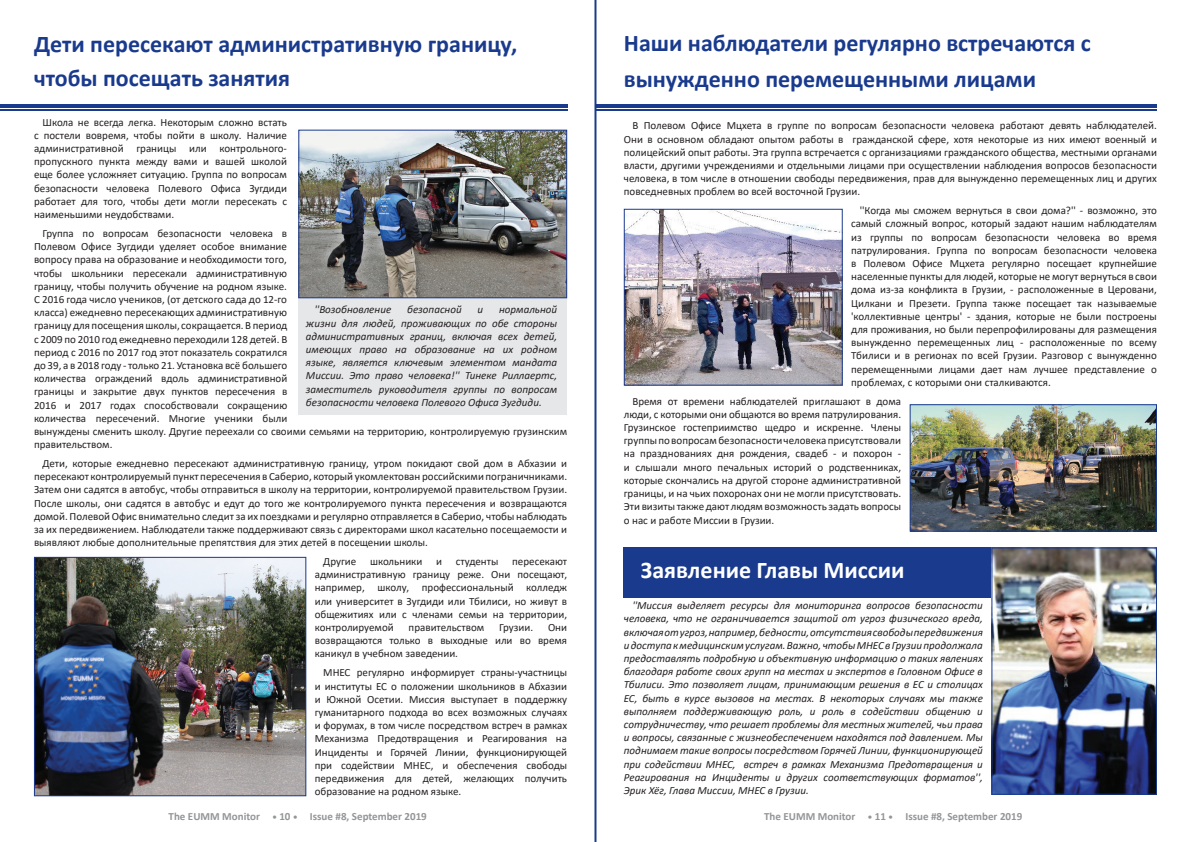
<style>
.page{position:relative;width:1191px;height:842px;background:#fff}
.page>*{position:absolute;margin:0;border:0;box-sizing:border-box;transform-origin:0 0}
.t1{font:700 24px/34px "Calibri";color:#193a8d}
.t2{font:700 24px "Calibri";color:#fff}
.t3{font:11px/13.2px "Calibri";color:#231f20;text-align:justify}
.t4{font:italic 11px/13.2px "Calibri";color:#231f20;text-align:justify}
.t5{font:700 11px "Calibri";color:#939598}
.s1{font-size:9px}
</style>
<div class="page">
<hr style="left:0;top:104px;width:567px;height:3px;background:#193a8d">
<hr style="left:0;top:110px;width:567px;height:1px;background:#193a8d">
<hr style="left:595px;top:104px;width:562px;height:3px;background:#193a8d">
<hr style="left:595px;top:110px;width:562px;height:1px;background:#193a8d">
<div style="left:299px;top:298px;width:268px;height:116px;background:#e6e7e9"></div>
<img style="left:300px;top:132px;width:265px;height:164px">
<div style="left:298px;top:130px;width:269px;height:168px;border:1px solid #193a8d"></div>
<img style="left:36px;top:559px;width:268px;height:235px">
<div style="left:34px;top:557px;width:272px;height:239px;border:1px solid #193a8d"></div>
<img style="left:626px;top:211px;width:214px;height:173px">
<div style="left:624px;top:209px;width:218px;height:177px;border:1px solid #193a8d"></div>
<div style="left:624px;top:547px;width:533px;height:50px;background:#193a8d"></div>
<img style="left:993px;top:549px;width:162px;height:244px">
<div style="left:991px;top:547px;width:166px;height:248px;border:1px solid #193a8d"></div>
<img style="left:911px;top:406px;width:244px;height:123px">
<div style="left:909px;top:404px;width:248px;height:127px;border:1px solid #193a8d"></div>
<hr style="left:594px;top:0;width:2px;height:842px;background:#193a8d">
<h1 class="t1" style="left:34px;top:27px;width:485px">Дети пересекают административную границу, чтобы посещать занятия</h1>
<p class="t3" style="left:34px;top:115px;width:254px;text-indent:9px">Школа не всегда легка. Некоторым сложно встать с постели вовремя, чтобы пойти в школу. Наличие административной границы или контрольного&shy;пропускного пункта между вами и вашей школой еще более усложняет ситуацию. Группа по вопросам безопасности человека Полевого Офиса Зугдиди работает для того, чтобы дети могли пересекать с наименьшими неудобствами.</p>
<p class="t3" style="left:34px;top:226px;width:534px;text-align:left;text-indent:9px">Группа по вопросам безопасности человека в<br>Полевом Офисе Зугдиди уделяет особое внимание<br>вопросу права на образование и необходимости того,<br>чтобы школьники пересекали административную<br>границу, чтобы получить обучение на родном языке.<br>С 2016 года число учеников, (от детского сада до 12-го<br>класса) ежедневно пересекающих административную<br>границу для посещения школы, сокращается. В период<br>с 2009 по 2010 год ежедневно переходили 128 детей. В<br>период с 2016 по 2017 год этот показатель сократился<br>до 39, а в 2018 году - только 21. Установка всё большего<br>количества ограждений вдоль административной<br>границы и закрытие двух пунктов пересечения в<br>2016 и 2017 годах способствовали сокращению<br>количества пересечений. Многие ученики были<br>вынуждены сменить школу. Другие переехали со своими семьями на территорию, контролируемую грузинским правительством.</p>
<p class="t3" style="left:34px;top:456px;width:534px;text-indent:9px">Дети, которые ежедневно пересекают административную границу, утром покидают свой дом в Абхазии и пересекают контролируемый пункт пересечения в Саберио, который укомлектован российскими пограничниками.<br>Затем они садятся в автобус, чтобы отправиться в школу на территории, контролируемой правительством Грузии.<br>После школы, они садятся в автобус и едут до того же контролируемого пункта пересечения и возвращаются домой. Полевой Офис внимательно следит за их поездками и регулярно отправляется в Саберио, чтобы наблюдать за их передвижением. Наблюдатели также поддерживают связь с директорами школ касательно посещаемости и выявляют любые дополнительные препятствия для этих детей в посещении школы.</p>
<p class="t3" style="left:323px;top:554px;width:35px">Другие</p>
<p class="t3" style="left:370px;top:554px;width:54px">школьники</p>
<p class="t3" style="left:436px;top:554px;width:7px">и</p>
<p class="t3" style="left:456px;top:554px;width:44px">студенты</p>
<p class="t4" style="left:314px;top:303px;width:78px">''Возобновление</p>
<p class="t4" style="left:407px;top:303px;width:56px">безопасной</p>
<p class="t4" style="left:477px;top:303px;width:7px">и</p>
<p class="t4" style="left:306px;top:303px;width:253px;text-indent:193px">нормальной жизни для людей, проживающих по обе стороны административных границ, включая всех детей, имеющих право на образование на их родном языке, является ключевым элементом мандата Миссии. Это право человека!'' Тинеке Риллаертс, заместитель руководителя группы по вопросам безопасности человека Полевого Офиса Зугдиди.</p>
<p class="t3" style="left:315px;top:554px;width:254px;text-indent:197px">пересекают административную границу реже. Они посещают, например, школу, профессиональный колледж или университет в Зугдиди или Тбилиси, но живут в общежитиях или с членами семьи на территории, контролируемой</p>
<p class="t3" style="left:315px;top:620px;width:254px;text-indent:233px">Они возвращаются только в выходные или во время каникул в учебном заведении.</p>
<p class="t3" style="left:315px;top:666px;width:254px;text-indent:9px">МНЕС регулярно информирует страны-участницы и институты ЕС о положении школьников в Абхазии и Южной Осетии. Миссия выступает в поддержку гуманитарного подхода во всех возможных случаях и форумах, в том числе посредством встреч в рамках Механизма Предотвращения и Реагирования на Инциденты и Горячей Линии, функционирующей при содействии МНЕС, и обеспечения свободы передвижения для детей, желающих получить образование на родном языке.</p>
<p class="t3" style="left:408px;top:620px;width:77px">правительством</p>
<p class="t3" style="left:499px;top:620px;width:35px">Грузии.</p>
<h1 class="t1" style="left:624px;top:25px;width:468px;line-height:36px">Наши наблюдатели регулярно встречаются с вынужденно перемещенными лицами</h1>
<p class="t3" style="left:624px;top:119px;width:534px;text-indent:9px">В Полевом Офисе Мцхета в группе по вопросам безопасности человека работают девять наблюдателей.<br>Они в основном обладают опытом работы в гражданской сфере, хотя некоторые из них имеют военный и полицейский опыт работы. Эта группа встречается с организациями гражданского общества, местными органами власти, другими учреждениями и отдельными лицами при осуществлении наблюдения вопросов безопасности человека, в том числе в отношении свободы передвижения, прав для вынужденно перемещенных лиц и других повседневных проблем во всей восточной Грузии.</p>
<p class="t3" style="left:851px;top:204px;width:307px;text-indent:9px">''Когда мы сможем вернуться в свои дома?'' - возможно, это самый сложный вопрос, который задают нашим наблюдателям из группы по вопросам безопасности человека во время патрулирования. Группа по вопросам безопасности человека в Полевом Офисе Мцхета регулярно посещает крупнейшие населенные пункты для людей, которые не могут вернуться в свои дома из-за конфликта в Грузии, - расположенные в Церовани, Цилкани и Презети. Группа также посещает так называемые 'коллективные центры' - здания, которые не были построены для проживания, но были перепрофилированы для размещения вынужденно перемещенных лиц - расположенные по всему Тбилиси и в регионах по всей Грузии. Разговор с вынужденно перемещенными лицами дает нам лучшее представление о проблемах, с которыми они сталкиваются.</p>
<p class="t3" style="left:624px;top:394px;width:279px;text-indent:9px">Время от времени наблюдателей приглашают в дома люди, с которыми они общаются во время патрулирования.<br>Грузинское гостеприимство щедро и искренне. Члены группы по вопросам безопасности человека присутствовали на празднованиях дня рождения, свадеб - и похорон - и слышали много печальных историй о родственниках, которые скончались на другой стороне административной границы, и на чьих похоронах они не могли присутствовать.<br>Эти визиты также дают людям возможность задать вопросы о нас и работе Миссии в Грузии.</p>
<h1 class="t2" style="left:641px;top:553px;width:265px">Заявление Главы Миссии</h1>
<p class="t4" style="left:624px;top:598px;width:360px;text-indent:9px">''Миссия выделяет ресурсы для мониторинга вопросов безопасности человека, что не ограничивается защитой от угроз физического вреда, включая от угроз, например, бедности, отсутствия свободы передвижения и доступа к медицинским услугам. Важно, чтобы МНЕС в Грузии продолжала предоставлять подробную и объективную информацию о таких явлениях благодаря работе своих групп на местах и экспертов в Головном Офисе в Тбилиси. Это позволяет лицам, принимающим решения в ЕС и столицах ЕС, быть в курсе вызовов на местах. В некоторых случаях мы также выполняем поддерживающую роль, и роль в содействии общению и сотрудничеству, что решает проблемы для местных жителей, чьи права и вопросы, связанные с жизнеобеспечением находятся под давлением. Мы поднимаем такие вопросы посредством Горячей Линии, функционирующей при содействии МНЕС, встреч в рамках Механизма Предотвращения и Реагирования на Инциденты и других соответствующих форматов'', Эрик Хёг, Глава Миссии, МНЕС в Грузии.</p>
<p class="t5" style="left:169px;top:808px;width:260px">The EUMM Monitor <span class="s1">•</span> 10 <span class="s1">•</span> Issue #8, September 2019</p>
<p class="t5" style="left:764px;top:808px;width:260px">The EUMM Monitor <span class="s1">•</span> 11 <span class="s1">•</span> Issue #8, September 2019</p>
</div>
